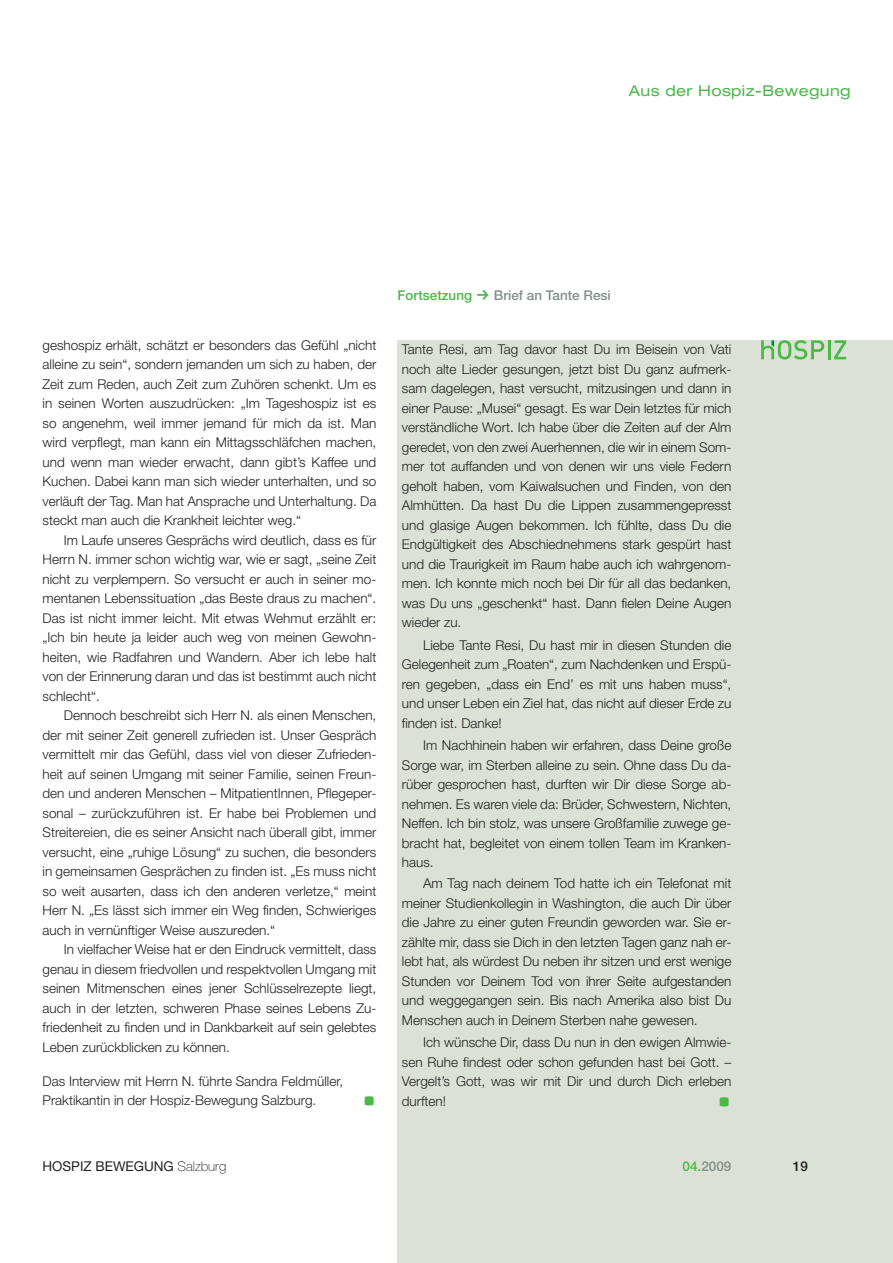
<style>
.page{position:relative;width:893px;height:1263px;background:#fff}
.page>*{position:absolute;margin:0;border:0;box-sizing:border-box;transform-origin:0 0}
.t1{font:expanded 15px "Helvetica Neue LT Std";letter-spacing:.025em;color:#4cb848}
.t2{font:300 13.5px/19.5px "Helvetica Neue LT Std";color:#231f20;text-align:justify}
.t3{font:500 13.5px "Helvetica Neue LT Std";color:#848e89}
.t4{font:13.5px "Helvetica Neue LT Std";color:#231f20}
.t5{font:500 13.5px "Helvetica Neue LT Std";color:#4cb848}
.t6{font:500 13.5px "Helvetica Neue LT Std";color:#231f20}
.s1{font-weight:100}
.s2{color:#4cb848}
</style>
<div class="page">
<div style="left:398px;top:340px;width:495px;height:923px;background:#dbe1d4"></div>
<svg style="left:761px;top:340px;width:85px;height:20px"></svg>
<p class="t1" style="left:629px;top:85px;width:223px">Aus der Hospiz-Bewegung</p>
<p class="t2" style="left:43px;top:337px;width:335px">geshospiz erhält, schätzt er besonders das Gefühl „nicht alleine zu sein“, sondern jemanden um sich zu haben, der Zeit zum Reden, auch Zeit zum Zuhören schenkt. Um es in seinen Worten auszudrücken: „Im Tageshospiz ist es so angenehm, weil immer jemand für mich da ist. Man wird verpflegt, man kann ein Mittagsschläfchen machen, und wenn man wieder erwacht, dann gibt’s Kaffee und Kuchen. Dabei kann man sich wieder unterhalten, und so verläuft der Tag. Man hat Ansprache und Unterhaltung. Da steckt man auch die Krankheit leichter weg.“</p>
<p class="t2" style="left:43px;top:532px;width:335px;text-indent:21px">Im Laufe unseres Gesprächs wird deutlich, dass es für Herrn N. immer schon wichtig war, wie er sagt, „seine Zeit nicht zu verplempern. So versucht er auch in seiner mo&shy;mentanen Lebenssituation „das Beste draus zu machen“.<br>Das ist nicht immer leicht. Mit etwas Wehmut erzählt er: „Ich bin heute ja leider auch weg von meinen Gewohn&shy;heiten, wie Radfahren und Wandern. Aber ich lebe halt von der Erinnerung daran und das ist bestimmt auch nicht schlecht“.</p>
<p class="t2" style="left:43px;top:707px;width:335px;text-indent:21px">Dennoch beschreibt sich Herr N. als einen Menschen, der mit seiner Zeit generell zufrieden ist. Unser Gespräch vermittelt mir das Gefühl, dass viel von dieser Zufrieden&shy;heit auf seinen Umgang mit seiner Familie, seinen Freun&shy;den und anderen Menschen – MitpatientInnen, Pflegeper&shy;sonal – zurückzuführen ist. Er habe bei Problemen und Streitereien, die es seiner Ansicht nach überall gibt, immer versucht, eine „ruhige Lösung“ zu suchen, die besonders in gemeinsamen Gesprächen zu finden ist. „Es muss nicht so weit ausarten, dass ich den anderen verletze,“ meint Herr N. „Es lässt sich immer ein Weg finden, Schwieriges auch in vernünftiger Weise auszureden.“</p>
<p class="t2" style="left:43px;top:941px;width:335px;text-indent:21px">In vielfacher Weise hat er den Eindruck vermittelt, dass genau in diesem friedvollen und respektvollen Umgang mit seinen Mitmenschen eines jener Schlüsselrezepte liegt, auch in der letzten, schweren Phase seines Lebens Zu&shy;friedenheit zu finden und in Dankbarkeit auf sein gelebtes Leben zurückblicken zu können.</p>
<p class="t2" style="left:43px;top:1073px;width:302px">Das Interview mit Herrn N. führte Sandra Feldmüller,<br>Praktikantin in der Hospiz-Bewegung Salzburg.</p>
<p class="t5" style="left:398px;top:290px;width:76px">Fortsetzung</p>
<p class="t3" style="left:494px;top:290px;width:118px">Brief an Tante Resi</p>
<p class="t2" style="left:402px;top:341px;width:331px">Tante Resi, am Tag davor hast Du im Beisein von Vati noch alte Lieder gesungen, jetzt bist Du ganz aufmerk&shy;sam dagelegen, hast versucht, mitzusingen und dann in einer Pause: „Musei“ gesagt. Es war Dein letztes für mich verständliche Wort. Ich habe über die Zeiten auf der Alm geredet, von den zwei Auerhennen, die wir in einem Som&shy;mer tot auffanden und von denen wir uns viele Federn geholt haben, vom Kaiwalsuchen und Finden, von den Almhütten. Da hast Du die Lippen zusammengepresst und glasige Augen bekommen. Ich fühlte, dass Du die Endgültigkeit des Abschiednehmens stark gespürt hast und die Traurigkeit im Raum habe auch ich wahrgenom&shy;men. Ich konnte mich noch bei Dir für all das bedanken, was Du uns „geschenkt“ hast. Dann fielen Deine Augen wieder zu.</p>
<p class="t2" style="left:402px;top:637px;width:331px;text-indent:21px">Liebe Tante Resi, Du hast mir in diesen Stunden die Gelegenheit zum „Roaten“, zum Nachdenken und Erspü&shy;ren gegeben, „dass ein End’ es mit uns haben muss“, und unser Leben ein Ziel hat, das nicht auf dieser Erde zu finden ist. Danke!</p>
<p class="t2" style="left:402px;top:737px;width:331px;text-indent:21px">Im Nachhinein haben wir erfahren, dass Deine große Sorge war, im Sterben alleine zu sein. Ohne dass Du da&shy;rüber gesprochen hast, durften wir Dir diese Sorge ab&shy;nehmen. Es waren viele da: Brüder, Schwestern, Nichten, Neffen. Ich bin stolz, was unsere Großfamilie zuwege ge&shy;bracht hat, begleitet von einem tollen Team im Kranken&shy;haus.</p>
<p class="t2" style="left:402px;top:875px;width:331px;text-indent:21px">Am Tag nach deinem Tod hatte ich ein Telefonat mit meiner Studienkollegin in Washington, die auch Dir über die Jahre zu einer guten Freundin geworden war. Sie er&shy;zählte mir, dass sie Dich in den letzten Tagen ganz nah er&shy;lebt hat, als würdest Du neben ihr sitzen und erst wenige Stunden vor Deinem Tod von ihrer Seite aufgestanden und weggegangen sein. Bis nach Amerika also bist Du Menschen auch in Deinem Sterben nahe gewesen.</p>
<p class="t2" style="left:402px;top:1034px;width:331px;text-indent:21px">Ich wünsche Dir, dass Du nun in den ewigen Almwie&shy;sen Ruhe findest oder schon gefunden hast bei Gott. – Vergelt’s Gott, was wir mit Dir und durch Dich erleben durften!</p>
<p class="t4" style="left:43px;top:1161px;width:185px">HOSPIZ BEWEGUNG <span class="s1">Salzburg</span></p>
<p class="t3" style="left:683px;top:1161px;width:50px"><span class="s2">04.</span>2009</p>
<p class="t6" style="left:793px;top:1161px;width:17px">19</p>
</div>
